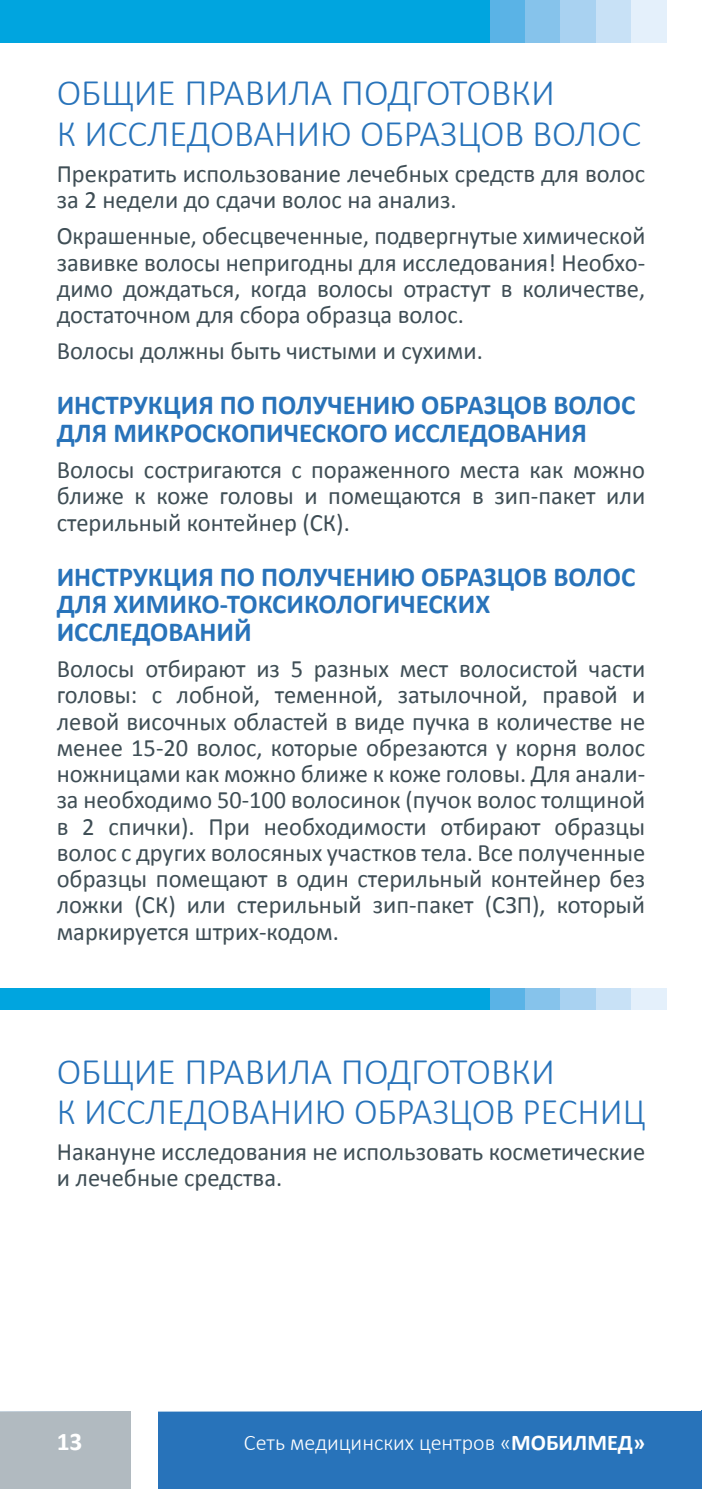
<style>
.page{position:relative;width:702px;height:1489px;background:#fff}
.page>*{position:absolute;margin:0;border:0;box-sizing:border-box;transform-origin:0 0}
.t1{font:300 37.5px/40px "Calibri";color:#2873ba}
.t2{font:700 27.5px/27.5px "Calibri";color:#2873ba}
.t3{font:700 25.5px "Calibri";color:#fff}
.t4{font:25px/26.2px "Calibri";color:#3f4e55}
.t5{font:25px/26.2px "Calibri";color:#3f4e55;text-align:justify;scale:.96 1}
.t6{font:300 22.5px "Calibri";color:#fff}
.s1{font-weight:700}
</style>
<div class="page">
<div style="left:0;top:988px;width:505px;height:21px;background:#00a5df"></div>
<div style="left:631px;top:988px;width:35px;height:21px;background:#e4f0fb"></div>
<div style="left:595px;top:988px;width:36px;height:21px;background:#c8e1f6"></div>
<div style="left:560px;top:988px;width:35px;height:21px;background:#a9d2f1"></div>
<div style="left:524px;top:988px;width:36px;height:21px;background:#86c3eb"></div>
<div style="left:489px;top:988px;width:35px;height:21px;background:#5ab3e6"></div>
<div style="left:0;top:0;width:505px;height:42px;background:#00a5df"></div>
<div style="left:631px;top:0;width:35px;height:42px;background:#e4f0fb"></div>
<div style="left:595px;top:0;width:36px;height:42px;background:#c8e1f6"></div>
<div style="left:560px;top:0;width:35px;height:42px;background:#a9d2f1"></div>
<div style="left:524px;top:0;width:36px;height:42px;background:#86c3eb"></div>
<div style="left:489px;top:0;width:35px;height:42px;background:#5ab3e6"></div>
<div style="left:158px;top:1410px;width:544px;height:78px;background:#2873ba"></div>
<div style="left:0;top:1410px;width:147px;height:78px;background:#b1bac0"></div>
<div style="left:131px;top:1410px;width:26px;height:78px;background:#fff"></div>
<h1 class="t1" style="left:57px;top:73px;width:585px">ОБЩИЕ ПРАВИЛА ПОДГОТОВКИ<br>К ИССЛЕДОВАНИЮ ОБРАЗЦОВ ВОЛОС</h1>
<p class="t4" style="left:57px;top:160px;width:590px">Прекратить использование лечебных средств для волос за 2 недели до сдачи волос на анализ.</p>
<p class="t5" style="left:57px;top:222px;width:614px">Окрашенные, обесцвеченные, подвергнутые химической завивке волосы непригодны для исследования! Необхо&shy;димо дождаться, когда волосы отрастут в количестве, достаточном для сбора образца волос.</p>
<p class="t4" style="left:57px;top:337px;width:427px">Волосы должны быть чистыми и сухими.</p>
<p class="t2" style="left:57px;top:390px;width:580px">ИНСТРУКЦИЯ ПО ПОЛУЧЕНИЮ ОБРАЗЦОВ ВОЛОС<br>ДЛЯ МИКРОСКОПИЧЕСКОГО ИССЛЕДОВАНИЯ</p>
<p class="t4" style="left:57px;top:456px;width:590px;text-align:justify">Волосы состригаются с пораженного места как можно ближе к коже головы и помещаются в зип-пакет или стерильный контейнер (СК).</p>
<p class="t2" style="left:57px;top:562px;width:580px">ИНСТРУКЦИЯ ПО ПОЛУЧЕНИЮ ОБРАЗЦОВ ВОЛОС<br>ДЛЯ ХИМИКО-ТОКСИКОЛОГИЧЕСКИХ<br>ИССЛЕДОВАНИЙ</p>
<p class="t4" style="left:57px;top:655px;width:590px;text-align:justify">Волосы отбирают из 5 разных мест волосистой части головы: с лобной, теменной, затылочной, правой и левой височных областей в виде пучка в количестве не менее 15-20 волос, которые обрезаются у корня волос ножницами как можно ближе к коже головы. Для анали&shy;за необходимо 50-100 волосинок (пучок волос толщиной в 2 спички). При необходимости отбирают образцы волос с других волосяных участков тела. Все полученные образцы помещают в один стерильный контейнер без ложки (СК) или стерильный зип-пакет (СЗП), который маркируется штрих-кодом.</p>
<h1 class="t1" style="left:57px;top:1050px;width:590px">ОБЩИЕ ПРАВИЛА ПОДГОТОВКИ<br>К ИССЛЕДОВАНИЮ ОБРАЗЦОВ РЕСНИЦ</h1>
<p class="t4" style="left:57px;top:1137px;width:590px">Накануне исследования не использовать косметические и лечебные средства.</p>
<p class="t3" style="left:57px;top:1423px;width:27px">13</p>
<p class="t6" style="left:244px;top:1428px;width:403px">Сеть медицинских центров «<span class="s1">МОБИЛМЕД»</span></p>
</div>
